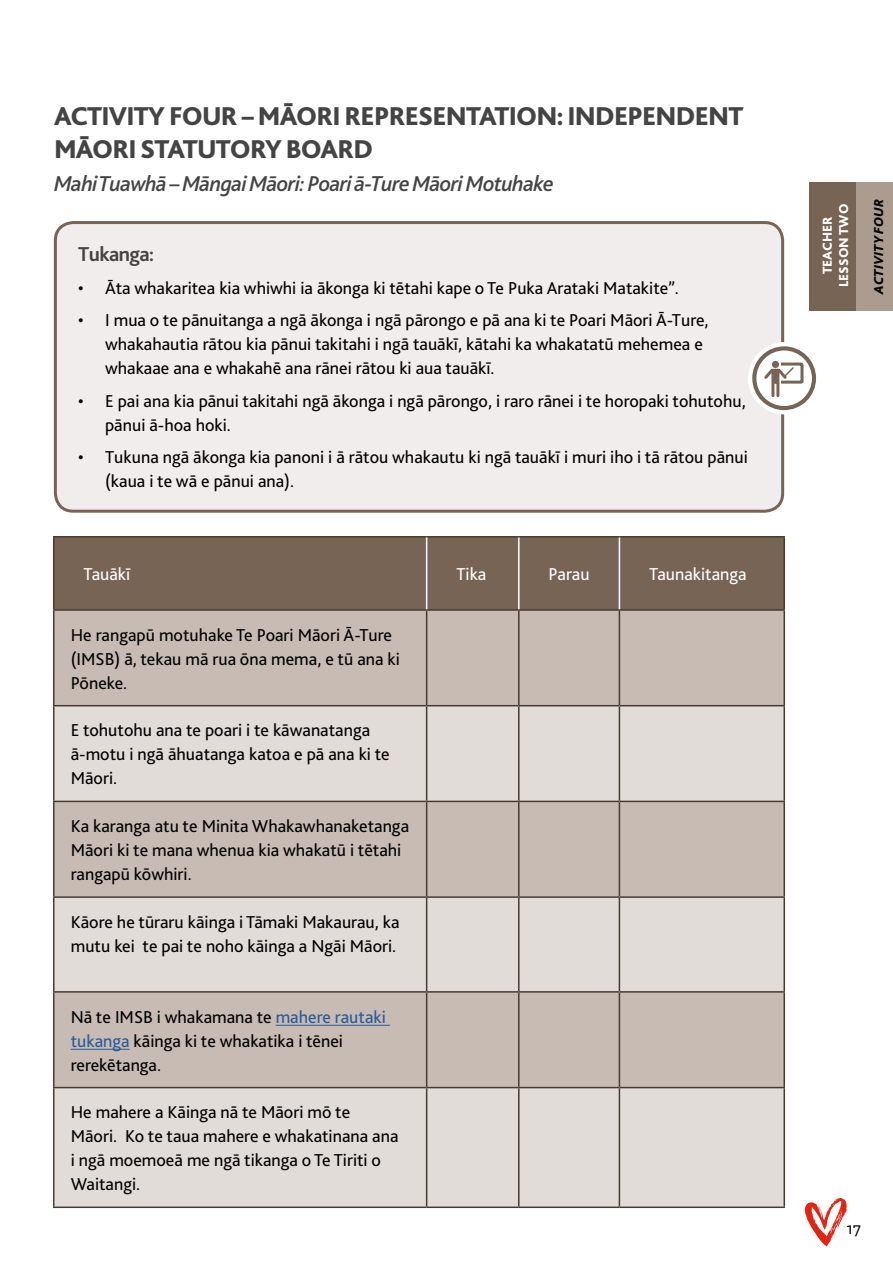
<style>
.page{position:relative;width:893px;height:1263px;background:#fff}
.page>*{position:absolute;margin:0;border:0;box-sizing:border-box;transform-origin:0 0}
.t1{font:800 27px/33px "Bliss";letter-spacing:-.03em;color:#454444}
.t2{font:italic 500 22.5px "Bliss";letter-spacing:-.03em;color:#454444}
.t3{font:700 21px "Bliss";letter-spacing:-.03em;color:#454444}
.t4{font:18px/24px "Bliss";color:#000}
.t5{font:18px "Bliss";color:#fff}
.t6{font:18px "National";color:#000}
.t7{font:800 13.5px/16.2px "Bliss";color:#fff;text-align:center}
.t8{font:italic 800 13.5px "Bliss";color:#000}
.s1{color:#275b9b}
</style>
<div class="page">
<svg style="left:805px;top:1198px;width:42px;height:48px"></svg>
<div style="left:54px;top:537px;width:729px;height:72px;background:#786455"></div>
<div style="left:54px;top:611px;width:729px;height:94px;background:#c7bbb3"></div>
<svg style="left:54px;top:706px;width:729px;height:500px;fill:#e2dcd8"></svg>
<hr style="left:53px;top:536px;width:374px;height:1px;background:#463b30">
<hr style="left:53px;top:537px;width:1px;height:72px;background:#463b30">
<hr style="left:427px;top:536px;width:92px;height:1px;background:#463b30">
<hr style="left:519px;top:536px;width:100px;height:1px;background:#463b30">
<hr style="left:619px;top:536px;width:166px;height:1px;background:#463b30">
<hr style="left:783px;top:537px;width:2px;height:72px;background:#463b30">
<hr style="left:53px;top:609px;width:374px;height:2px;background:#463b30">
<hr style="left:53px;top:611px;width:1px;height:94px;background:#463b30">
<hr style="left:427px;top:609px;width:92px;height:2px;background:#463b30">
<hr style="left:426px;top:611px;width:1px;height:94px;background:#463b30">
<hr style="left:519px;top:609px;width:100px;height:2px;background:#463b30">
<hr style="left:518px;top:611px;width:1px;height:94px;background:#463b30">
<hr style="left:619px;top:609px;width:166px;height:2px;background:#463b30">
<hr style="left:619px;top:611px;width:1px;height:94px;background:#463b30">
<hr style="left:783px;top:611px;width:2px;height:94px;background:#463b30">
<hr style="left:53px;top:705px;width:374px;height:1px;background:#463b30">
<hr style="left:53px;top:706px;width:1px;height:95px;background:#463b30">
<hr style="left:427px;top:705px;width:92px;height:1px;background:#463b30">
<hr style="left:426px;top:706px;width:1px;height:95px;background:#463b30">
<hr style="left:519px;top:705px;width:100px;height:1px;background:#463b30">
<hr style="left:518px;top:706px;width:1px;height:95px;background:#463b30">
<hr style="left:619px;top:705px;width:166px;height:1px;background:#463b30">
<hr style="left:619px;top:706px;width:1px;height:95px;background:#463b30">
<hr style="left:783px;top:706px;width:2px;height:95px;background:#463b30">
<hr style="left:53px;top:801px;width:374px;height:1px;background:#463b30">
<hr style="left:53px;top:802px;width:1px;height:94px;background:#463b30">
<hr style="left:427px;top:801px;width:92px;height:1px;background:#463b30">
<hr style="left:426px;top:802px;width:1px;height:94px;background:#463b30">
<hr style="left:519px;top:801px;width:100px;height:1px;background:#463b30">
<hr style="left:518px;top:802px;width:1px;height:94px;background:#463b30">
<hr style="left:619px;top:801px;width:166px;height:1px;background:#463b30">
<hr style="left:619px;top:802px;width:1px;height:94px;background:#463b30">
<hr style="left:783px;top:802px;width:2px;height:94px;background:#463b30">
<hr style="left:53px;top:896px;width:374px;height:2px;background:#463b30">
<hr style="left:53px;top:898px;width:1px;height:93px;background:#463b30">
<hr style="left:427px;top:896px;width:92px;height:2px;background:#463b30">
<hr style="left:426px;top:898px;width:1px;height:93px;background:#463b30">
<hr style="left:519px;top:896px;width:100px;height:2px;background:#463b30">
<hr style="left:518px;top:898px;width:1px;height:93px;background:#463b30">
<hr style="left:619px;top:896px;width:166px;height:2px;background:#463b30">
<hr style="left:619px;top:898px;width:1px;height:93px;background:#463b30">
<hr style="left:783px;top:898px;width:2px;height:93px;background:#463b30">
<hr style="left:53px;top:991px;width:374px;height:2px;background:#463b30">
<hr style="left:53px;top:993px;width:1px;height:94px;background:#463b30">
<hr style="left:427px;top:991px;width:92px;height:2px;background:#463b30">
<hr style="left:426px;top:993px;width:1px;height:94px;background:#463b30">
<hr style="left:519px;top:991px;width:100px;height:2px;background:#463b30">
<hr style="left:518px;top:993px;width:1px;height:94px;background:#463b30">
<hr style="left:619px;top:991px;width:166px;height:2px;background:#463b30">
<hr style="left:619px;top:993px;width:1px;height:94px;background:#463b30">
<hr style="left:783px;top:993px;width:2px;height:94px;background:#463b30">
<hr style="left:53px;top:1087px;width:374px;height:1px;background:#463b30">
<hr style="left:53px;top:1088px;width:1px;height:118px;background:#463b30">
<hr style="left:427px;top:1087px;width:92px;height:1px;background:#463b30">
<hr style="left:426px;top:1088px;width:1px;height:118px;background:#463b30">
<hr style="left:519px;top:1087px;width:100px;height:1px;background:#463b30">
<hr style="left:518px;top:1088px;width:1px;height:118px;background:#463b30">
<hr style="left:619px;top:1087px;width:166px;height:1px;background:#463b30">
<hr style="left:619px;top:1088px;width:1px;height:118px;background:#463b30">
<hr style="left:783px;top:1088px;width:2px;height:118px;background:#463b30">
<hr style="left:53px;top:1206px;width:374px;height:2px;background:#463b30">
<hr style="left:427px;top:1206px;width:92px;height:2px;background:#463b30">
<hr style="left:519px;top:1206px;width:100px;height:2px;background:#463b30">
<hr style="left:619px;top:1206px;width:166px;height:2px;background:#463b30">
<hr style="left:426px;top:537px;width:1px;height:72px;background:#fff">
<hr style="left:518px;top:537px;width:1px;height:72px;background:#fff">
<hr style="left:619px;top:537px;width:1px;height:72px;background:#fff">
<hr style="left:276px;top:1025px;width:114px;height:1px;background:#275b9b">
<hr style="left:71px;top:1049px;width:59px;height:1px;background:#275b9b">
<div style="left:55px;top:223px;width:728px;height:288px;background:#f1edec;border-radius:18px"></div>
<div style="left:54px;top:221px;width:730px;height:292px;border:3px solid #786455;border-radius:18px"></div>
<div style="left:810px;top:182px;width:57px;height:128px;background:#786455"></div>
<div style="left:857px;top:182px;width:36px;height:128px;background:#ac9c90"></div>
<svg style="left:748px;top:342px;width:72px;height:72px"></svg>
<svg style="left:754px;top:348px;width:60px;height:60px"></svg>
<div style="left:752px;top:346px;width:64px;height:64px;border:4px solid #786455;border-radius:50%"></div>
<div style="left:774px;top:363px;width:29px;height:21px;border:3px solid #786455"></div>
<div style="left:771px;top:361px;width:9px;height:8px;background:#c1b8b1"></div>
<div style="left:772px;top:361px;width:7px;height:7px;background:#786455;border-radius:50%"></div>
<svg style="left:762px;top:366px;width:33px;height:22px"></svg>
<hr style="left:771px;top:371px;width:3px;height:25px;background:#786455">
<hr style="left:776px;top:371px;width:3px;height:25px;background:#786455">
<div style="left:772px;top:371px;width:7px;height:13px;background:#786455"></div>
<h1 class="t1" style="left:54px;top:99px;width:691px">ACTIVITY FOUR – MĀORI REPRESENTATION: INDEPENDENT<br>MĀORI STATUTORY BOARD</h1>
<p class="t2" style="left:54px;top:169px;width:501px">Mahi Tuawhā – Māngai Māori: Poari ā-Ture Māori Motuhake</p>
<p class="t3" style="left:78px;top:241px;width:77px">Tukanga:</p>
<p class="t4" style="left:78px;top:276px;width:602px">• Āta whakaritea kia whiwhi ia ākonga ki tētahi kape o Te Puka Arataki Matakite”.</p>
<p class="t4" style="left:105px;top:308px;width:605px;text-indent:-27px">• I mua o te pānuitanga a ngā ākonga i ngā pārongo e pā ana ki te Poari Māori Ā-Ture, whakahautia rātou kia pānui takitahi i ngā tauākī, kātahi ka whakatatū mehemea e whakaae ana e whakahē ana rānei rātou ki aua tauākī.</p>
<p class="t4" style="left:105px;top:389px;width:642px;text-indent:-27px">• E pai ana kia pānui takitahi ngā ākonga i ngā pārongo, i raro rānei i te horopaki tohutohu, pānui ā-hoa hoki.</p>
<p class="t4" style="left:105px;top:445px;width:644px;text-indent:-27px">• Tukuna ngā ākonga kia panoni i ā rātou whakautu ki ngā tauākī i muri iho i tā rātou pānui (kaua i te wā e pānui ana).</p>
<p class="t5" style="left:83px;top:563px;width:48px">Tauākī</p>
<p class="t5" style="left:456px;top:563px;width:31px">Tika</p>
<p class="t5" style="left:548px;top:563px;width:43px">Parau</p>
<p class="t5" style="left:649px;top:563px;width:99px">Taunakitanga</p>
<p class="t4" style="left:71px;top:623px;width:331px">He rangapū motuhake Te Poari Māori Ā-Ture (IMSB) ā, tekau mā rua ōna mema, e tū ana ki<br>Pōneke.</p>
<p class="t4" style="left:71px;top:718px;width:320px">E tohutohu ana te poari i te kāwanatanga ā-motu i ngā āhuatanga katoa e pā ana ki te<br>Māori.</p>
<p class="t4" style="left:71px;top:814px;width:340px">Ka karanga atu te Minita Whakawhanaketanga<br>Māori ki te mana whenua kia whakatū i tētahi rangapū kōwhiri.</p>
<p class="t4" style="left:71px;top:910px;width:330px">Kāore he tūraru kāinga i Tāmaki Makaurau, ka mutu kei te pai te noho kāinga a Ngāi Māori.</p>
<p class="t4" style="left:71px;top:1004px;width:317px">Nā te IMSB i whakamana te <span class="s1">mahere rautaki tukanga</span> kāinga ki te whakatika i tēnei rerekētanga.</p>
<p class="t4" style="left:71px;top:1100px;width:329px">He mahere a Kāinga nā te Māori mō te<br>Māori. Ko te taua mahere e whakatinana ana i ngā moemoeā me ngā tikanga o Te Tiriti o<br>Waitangi.</p>
<p class="t7" style="left:819px;top:287px;width:85px;rotate:-90deg">TEACHER<br>LESSON TWO</p>
<p class="t8" style="left:870px;top:293px;width:96px;rotate:-90deg">ACTIVITY FOUR</p>
<p class="t6" style="left:847px;top:1217px;width:16px">17</p>
</div>
